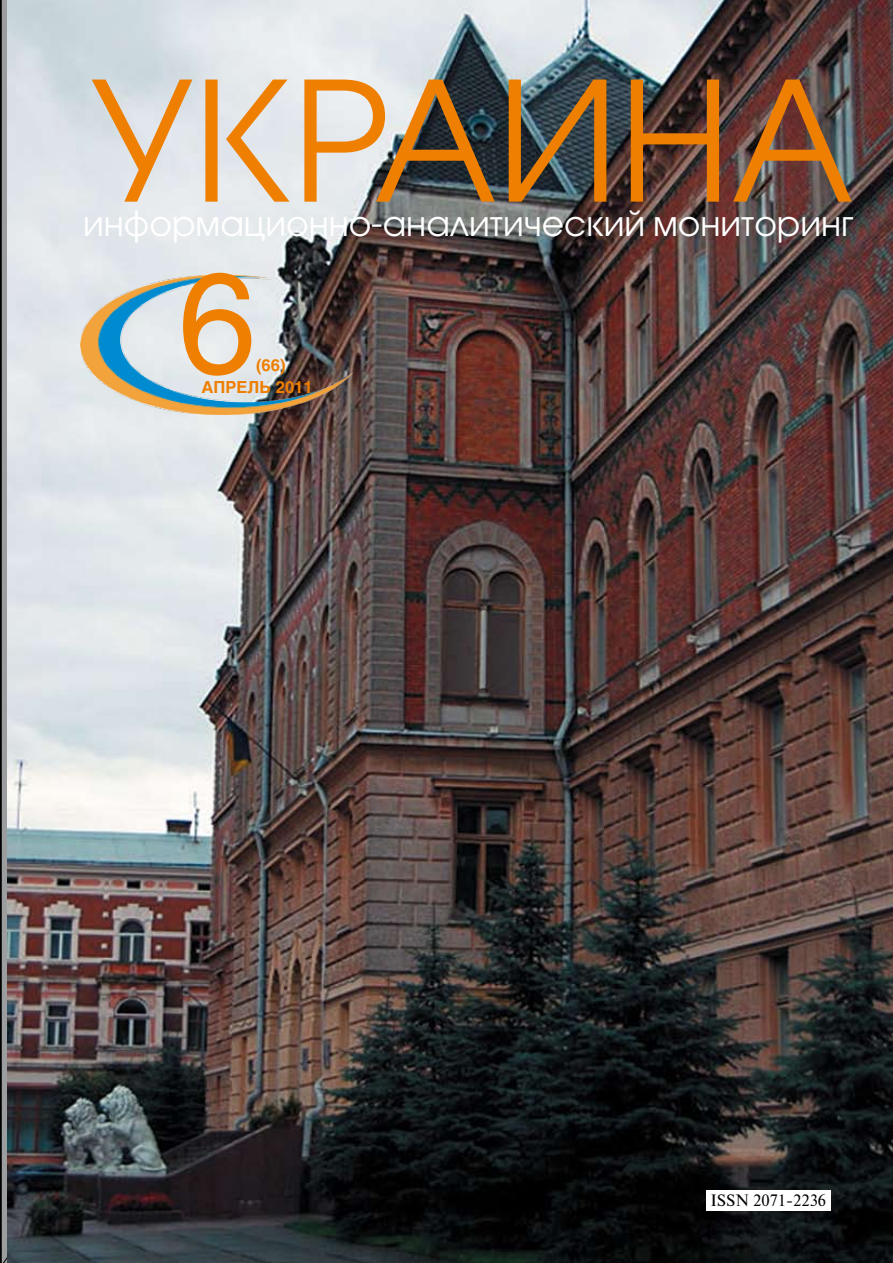
<style>
.page{position:relative;width:893px;height:1263px;background:#fff}
.page>*{position:absolute;margin:0;border:0;box-sizing:border-box;transform-origin:0 0}
.t1{font:165px "Avant Garde Gothic C";color:#ee7f00}
.t2{font:141px "Helios";color:#ee7f00}
.t3{font:34.5px "Avant Garde Gothic C";color:#fff}
.t4{font:700 16.5px "Helios";color:#ee7f00}
.t5{font:16.5px "Newton C";color:#000}
</style>
<div class="page">
<img style="left:8px;top:0;width:885px;height:1263px">
<img style="left:81px;top:275px;width:289px;height:139px">
<div style="left:706px;top:1190px;width:125px;height:21px;background:#fff"></div>
<h1 class="t1" style="left:91px;top:45px;width:764px">Украина</h1>
<p class="t3" style="left:83px;top:203px;width:772px">информационно-аналитический мониторинг</p>
<h2 class="t2" style="left:178px;top:239px;width:81px">6</h2>
<p class="t4" style="left:256px;top:355px;width:31px">(66)</p>
<p class="t4" style="left:202px;top:377px;width:113px">апрель 2011</p>
<p class="t5" style="left:710px;top:1192px;width:117px">ISSN 2071-2236</p>
</div>
